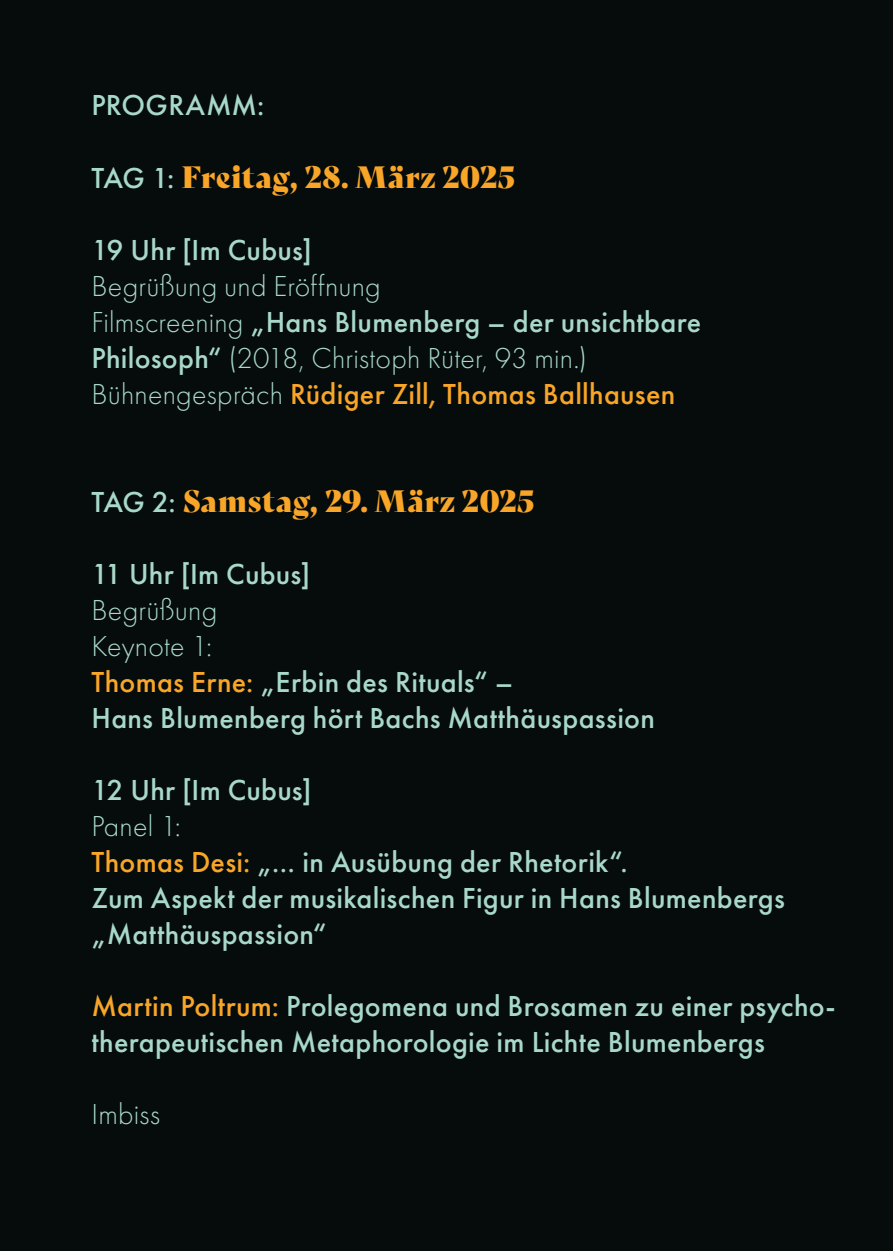
<style>
.page{position:relative;width:893px;height:1251px;background:#fff}
.page>*{position:absolute;margin:0;border:0;box-sizing:border-box;transform-origin:0 0}
.t1{font:500 30px/36px "Futura PT";letter-spacing:.01em;color:#a8d9c8}
.t2{font:300 30px/36px "Futura PT";letter-spacing:.005em;color:#a8d9c8}
.t3{font:30px "Bely Display";letter-spacing:.02em;color:#f9a628}
.s1{font-family:"Futura PT";font-weight:500;color:#a8d9c8}
.s2{font-weight:500}
.s3{font-weight:500;color:#f9a628}
.s4{font-weight:300}
.s5{color:#f9a628}
</style>
<div class="page">
<div style="left:0;top:0;width:893px;height:1250px;background:#060b0c"></div>
<p class="t1" style="left:91px;top:87px;width:174px">PROGRAMM:</p>
<p class="t3" style="left:91px;top:152px;width:425px"><span class="s1">TAG 1:</span> Freitag, 28. März 2025</p>
<p class="t1" style="left:91px;top:231px;width:222px">19 Uhr [Im Cubus]</p>
<p class="t2" style="left:91px;top:268px;width:611px">Begrüßung und Eröffnung<br>Filmscreening <span class="s2">„Hans Blumenberg – der unsichtbare Philosoph“</span> (2018, Christoph Rüter, 93 min.)<br>Bühnengespräch <span class="s3">Rüdiger Zill, Thomas Ballhausen</span></p>
<p class="t3" style="left:91px;top:476px;width:444px"><span class="s1">TAG 2:</span> Samstag, 29. März 2025</p>
<p class="t1" style="left:91px;top:555px;width:220px">11 Uhr [Im Cubus]</p>
<p class="t1" style="left:91px;top:591px;width:565px"><span class="s4">Begrüßung<br>Keynote 1:<br></span><span class="s5">Thomas Erne:</span> „Erbin des Rituals“ –<br>Hans Blumenberg hört Bachs Matthäuspassion</p>
<p class="t1" style="left:91px;top:771px;width:222px">12 Uhr [Im Cubus]</p>
<p class="t1" style="left:91px;top:807px;width:695px"><span class="s4">Panel 1:<br></span><span class="s5">Thomas Desi:</span> „… in Ausübung der Rhetorik“.<br>Zum Aspekt der musikalischen Figur in Hans Blumenbergs „Matthäuspassion“</p>
<p class="t1" style="left:91px;top:987px;width:746px"><span class="s5">Martin Poltrum:</span> Prolegomena und Brosamen zu einer psycho&shy;therapeutischen Metaphorologie im Lichte Blumenbergs</p>
<p class="t2" style="left:91px;top:1096px;width:70px">Imbiss</p>
</div>
